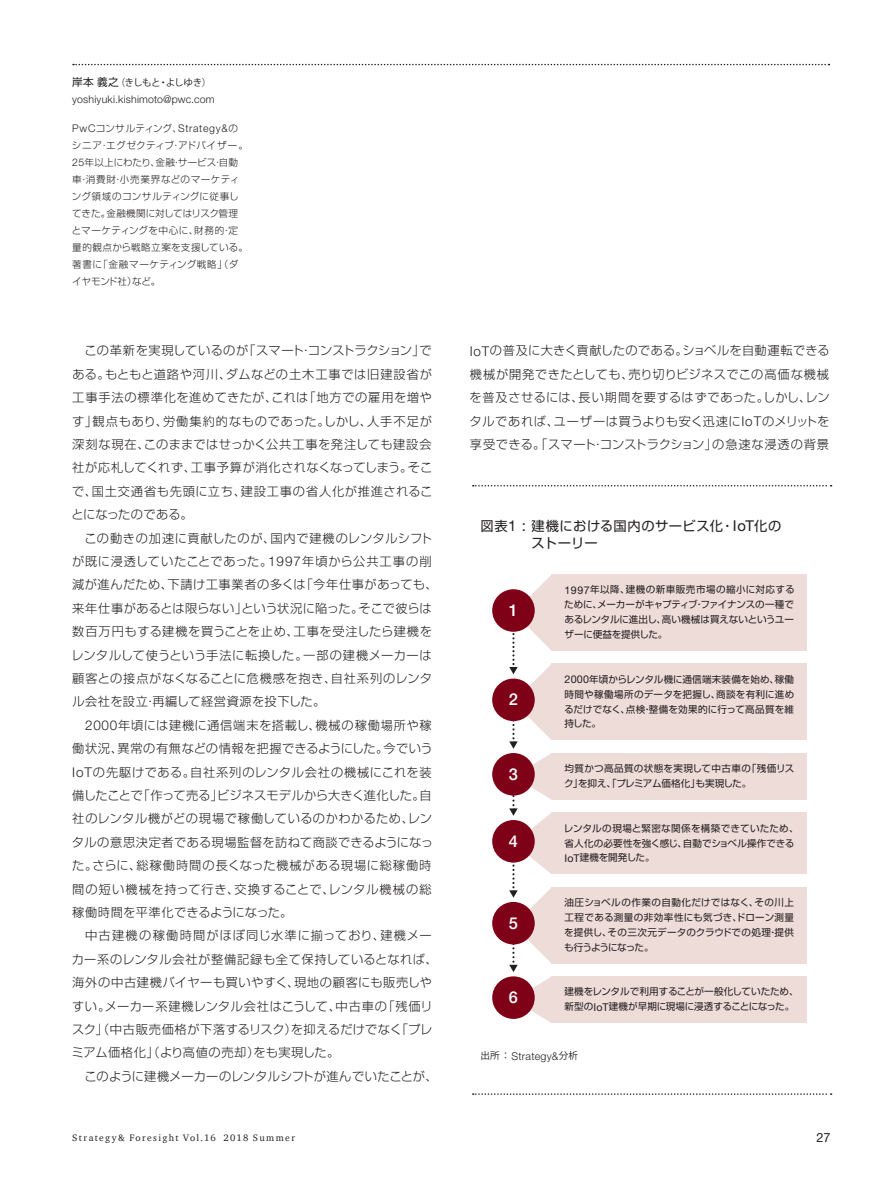
<style>
.page{position:relative;width:893px;height:1204px;background:#fff}
.page>*{position:absolute;margin:0;border:0;box-sizing:border-box;transform-origin:0 0}
.t1{font:500 16.35px "Helvetica Neue LT Std";color:#fff}
.t2{font:13.35px/17px "Shin Go Pro";letter-spacing:.04em;color:#231f20}
.t3{font:12.75px "Helvetica Neue LT Std";color:#231f20}
.t4{font:300 12.15px/23.4px "Shin Go Pro";letter-spacing:.04em;color:#231f20;text-align:justify}
.t5{font:300 12.15px "Shin Go Pro";color:#231f20}
.t6{font:300 10.65px "Helvetica Neue LT Std";letter-spacing:.02em;color:#231f20}
.t7{font:300 10.5px "Helvetica Neue LT Std";letter-spacing:.02em;color:#231f20}
.t8{font:300 10.5px "Helvetica Neue LT Std";letter-spacing:.065em;color:#231f20}
.t9{font:9.6px/14.9px "Shin Go Pro";letter-spacing:.01em;color:#231f20;text-align:justify}
.t10{font:300 9.6px/17px "Shin Go Pro";letter-spacing:.03em;color:#231f20}
.t11{font:9.6px/14.9px "Shin Go Pro";letter-spacing:-.02em;color:#231f20}
.t12{font:9.6px "Charter ITC Com";letter-spacing:.135em;color:#231f20}
.t13{font:9.6px "Koz Go Pro";letter-spacing:-.075em;color:#231f20}
.s1{font-family:"Shin Go Pro";font-size:10.65px}
.s2{font-family:"Shin Go Pro";font-size:9.6px}
.s3{font-family:"Helvetica Neue LT Std";font-size:10.5px}
.s4{font-family:"Helvetica Neue LT Std";font-size:13.5px}
.s5{font-family:"Helvetica Neue LT Std";font-size:14.85px}
.s6{font-family:"Helvetica Neue LT Std";font-size:10.65px}
.s7{font-family:"Koz Go Pro";font-weight:400;font-size:9.6px}
</style>
<div class="page">
<svg style="left:73px;top:64px;width:756px;height:1px"></svg>
<svg style="left:473px;top:485px;width:359px;height:1px"></svg>
<svg style="left:473px;top:1093px;width:359px;height:1px"></svg>
<div style="left:552px;top:574px;width:255px;height:77px;background:#eedcd8"></div>
<svg style="left:509px;top:574px;width:43px;height:449px"></svg>
<div style="left:492px;top:589px;width:43px;height:42px;background:#7f0118;border-radius:50%"></div>
<div style="left:552px;top:663px;width:255px;height:77px;background:#eedcd8"></div>
<div style="left:492px;top:678px;width:43px;height:43px;background:#7f0118;border-radius:50%"></div>
<div style="left:552px;top:753px;width:255px;height:46px;background:#eedcd8"></div>
<div style="left:492px;top:753px;width:43px;height:42px;background:#7f0118;border-radius:50%"></div>
<div style="left:552px;top:812px;width:255px;height:62px;background:#eedcd8"></div>
<div style="left:492px;top:820px;width:43px;height:42px;background:#7f0118;border-radius:50%"></div>
<div style="left:552px;top:887px;width:255px;height:76px;background:#eedcd8"></div>
<div style="left:492px;top:901px;width:43px;height:43px;background:#7f0118;border-radius:50%"></div>
<div style="left:552px;top:976px;width:255px;height:47px;background:#eedcd8"></div>
<div style="left:492px;top:976px;width:43px;height:42px;background:#7f0118;border-radius:50%"></div>
<p class="t13" style="left:72px;top:76px;width:140px"><span class="s1">岸本義之</span>（きしもと・よしゆき）</p>
<p class="t7" style="left:72px;top:93px;width:144px">yoshiyuki.kishimoto@pwc.com</p>
<p class="t8" style="left:72px;top:122px;width:167px">PwC<span class="s2">コンサルティング、</span>Strategy&amp;<span class="s2">の</span></p>
<p class="t10" style="left:72px;top:135px;width:178px">シニア・エグゼクティブ・アドバイザー。<br><span class="s3">25</span>年以上にわたり、金融・サービス・自動車・消費財・小売業界などのマーケティング領域のコンサルティングに従事してきた。金融機関に対してはリスク管理とマーケティングを中心に、財務的・定量的観点から戦略立案を支援している。著書に「金融マーケティング戦略」（ダイヤモンド社）など。</p>
<p class="t4" style="left:72px;top:337px;width:362px;text-indent:13px">この革新を実現しているのが「スマート・コンストラクション」である。もともと道路や河川、ダムなどの土木工事では旧建設省が工事手法の標準化を進めてきたが、これは「地方での雇用を増やす」観点もあり、労働集約的なものであった。しかし、人手不足が深刻な現在、このままではせっかく公共工事を発注しても建設会社が応札してくれず、工事予算が消化されなくなってしまう。そこで、国土交通省も先頭に立ち、建設工事の省人化が推進されることになったのである。</p>
<p class="t4" style="left:71px;top:524px;width:368px;text-align:left;text-indent:13px">この動きの加速に貢献したのが、国内で建機のレンタルシフトが既に浸透していたことであった。<span class="s4">1997</span>年頃から公共工事の削減が進んだため、下請け工事業者の多くは「今年仕事があっても、来年仕事があるとは限らない」という状況に陥った。そこで彼らは数百万円もする建機を買うことを止め、工事を受注したら建機をレンタルして使うという手法に転換した。一部の建機メーカーは顧客との接点がなくなることに危機感を抱き、自社系列のレンタル会社を設立・再編して経営資源を投下した。</p>
<p class="t4" style="left:72px;top:712px;width:362px;text-indent:13px"><span class="s4">2000</span>年頃には建機に通信端末を搭載し、機械の稼働場所や稼働状況、異常の有無などの情報を把握できるようにした。今でいう<span class="s4">IoT</span>の先駆けである。自社系列のレンタル会社の機械にこれを装備したことで「作って売る」ビジネスモデルから大きく進化した。自社のレンタル機がどの現場で稼働しているのかわかるため、レンタルの意思決定者である現場監督を訪ねて商談できるようになった。さらに、総稼働時間の長くなった機械がある現場に総稼働時間の短い機械を持って行き、交換することで、レンタル機械の総稼働時間を平準化できるようになった。</p>
<p class="t4" style="left:72px;top:922px;width:367px;text-align:left;text-indent:13px">中古建機の稼働時間がほぼ同じ水準に揃っており、建機メーカー系のレンタル会社が整備記録も全て保持しているとなれば、海外の中古建機バイヤーも買いやすく、現地の顧客にも販売しやすい。メーカー系建機レンタル会社はこうして、中古車の「残価リスク」（中古販売価格が下落するリスク）を抑えるだけでなく「プレミアム価格化」（より高値の売却）をも実現した。</p>
<p class="t5" style="left:84px;top:1066px;width:355px">このように建機メーカーのレンタルシフトが進んでいたことが、</p>
<p class="t4" style="left:469px;top:337px;width:362px"><span class="s4">IoT</span>の普及に大きく貢献したのである。ショベルを自動運転できる機械が開発できたとしても、売り切りビジネスでこの高価な機械を普及させるには、長い期間を要するはずであった。しかし、レンタルであれば、ユーザーは買うよりも安く迅速に<span class="s4">IoT</span>のメリットを享受できる。「スマート・コンストラクション」の急速な浸透の背景</p>
<p class="t2" style="left:531px;top:515px;width:251px;text-indent:-51px">図表<span class="s5">1 :</span> 建機における国内のサービス化・<span class="s5">IoT</span>化のストーリー</p>
<h1 class="t1" style="left:509px;top:600px;width:11px">1</h1>
<h1 class="t1" style="left:509px;top:690px;width:11px">2</h1>
<h1 class="t1" style="left:509px;top:764px;width:11px">3</h1>
<h1 class="t1" style="left:509px;top:831px;width:11px">4</h1>
<h1 class="t1" style="left:509px;top:913px;width:11px">5</h1>
<h1 class="t1" style="left:509px;top:987px;width:11px">6</h1>
<p class="t9" style="left:564px;top:581px;width:232px"><span class="s6">1997</span>年以降、建機の新車販売市場の縮小に対応するために、メーカーがキャプティブ・ファイナンスの一種であるレンタルに進出し、高い機械は買えないというユーザーに便益を提供した。</p>
<p class="t9" style="left:564px;top:670px;width:232px"><span class="s6">2000</span>年頃からレンタル機に通信端末装備を始め、稼働時間や稼働場所のデータを把握し、商談を有利に進めるだけでなく、点検・整備を効果的に行って高品質を維持した。</p>
<p class="t9" style="left:564px;top:759px;width:232px">均質かつ高品質の状態を実現して中古車の「残価リスク」を抑え、「プレミアム価格化」も実現した。</p>
<p class="t9" style="left:564px;top:819px;width:236px;text-align:left">レンタルの現場と緊密な関係を構築できていたため、省人化の必要性を強く感じ、自動でショベル操作できる<br><span class="s6">IoT</span>建機を開発した。</p>
<p class="t9" style="left:564px;top:893px;width:231px">油圧ショベルの作業の自動化だけではなく、その川上工程である測量の非効率性にも気づき、ドローン測量を提供し、その三次元データのクラウドでの処理・提供も行うようになった。</p>
<p class="t11" style="left:564px;top:983px;width:236px">建機をレンタルで利用することが一般化していたため、新型の<span class="s6">IoT</span>建機が早期に現場に浸透することになった。</p>
<p class="t6" style="left:480px;top:1049px;width:99px"><span class="s7">出所：</span> Strategy&amp;<span class="s7">分析</span></p>
<p class="t12" style="left:72px;top:1131px;width:224px">Strategy&amp; Foresight Vol.16 2018 Summer</p>
<p class="t3" style="left:816px;top:1129px;width:16px">27</p>
</div>
